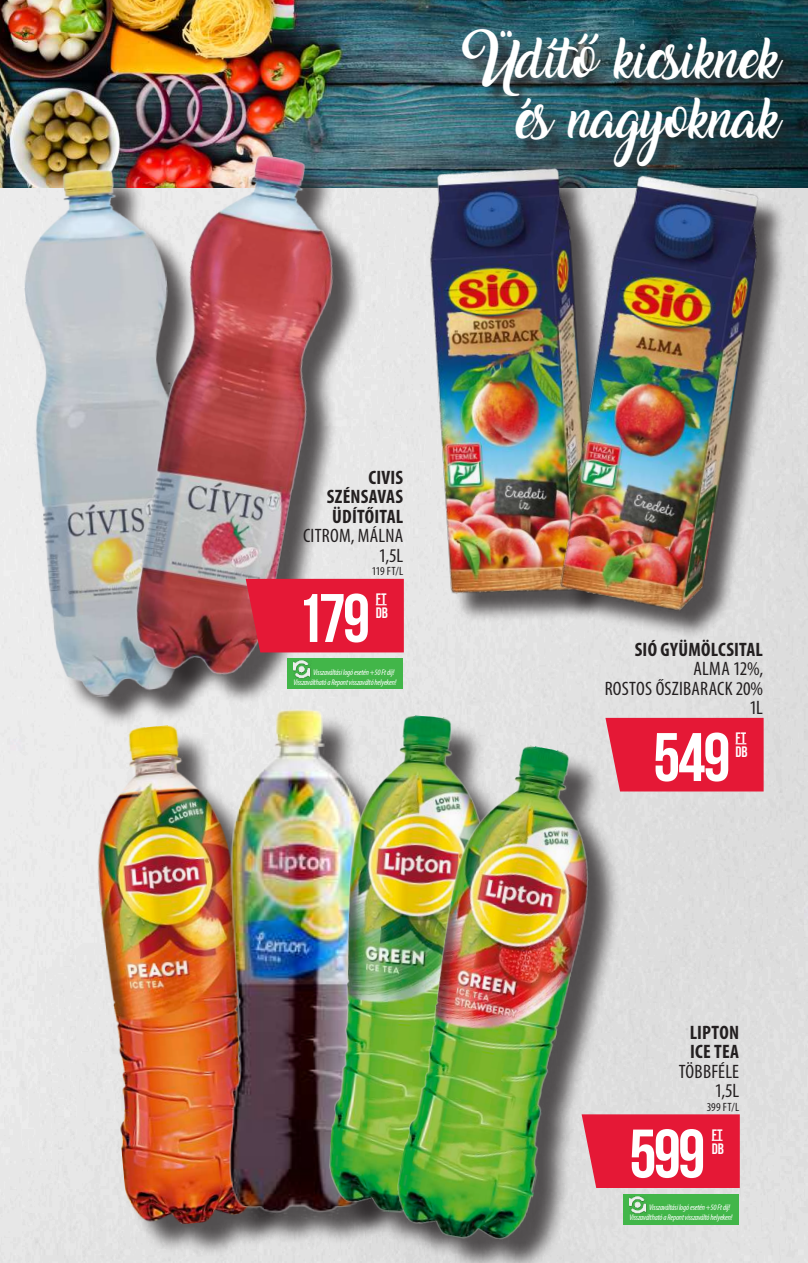
<style>
.page{position:relative;width:808px;height:1263px;background:#fff}
.page>*{position:absolute;margin:0;border:0;box-sizing:border-box;transform-origin:0 0}
.t1{font:700 68.55px "Bebas Neue";letter-spacing:-.04em;color:#fff}
.t2{font:36px/60px "Amarillo";letter-spacing:-.02em;color:#fff;text-align:right}
.t3{font:condensed 19.5px/19.5px "Myriad Pro";letter-spacing:.01em;color:#231f20;text-align:right}
.t4{font:700 condensed 19.5px/19.5px "Myriad Pro";letter-spacing:.01em;color:#231f20}
.t5{font:15px/14px "Bebas Neue";color:#fff}
.t6{font:condensed 12px "Myriad Pro";letter-spacing:.005em;color:#231f20}
.t7{font:italic condensed 8.25px/9.9px "Myriad Pro";letter-spacing:-.02em;color:#fff;text-align:right}
</style>
<div class="page">
<img style="left:0;top:0;width:808px;height:1263px">
<div style="left:104px;top:731px;width:189px;height:527px;background:#231f20;opacity:.75"></div>
<img style="left:85px;top:727px;width:149px;height:502px">
<div style="left:465px;top:31px;width:336px;height:154px;background:#231f20;opacity:.75"></div>
<div style="left:29px;top:174px;width:189px;height:553px;background:#231f20;opacity:.75"></div>
<img style="left:17px;top:165px;width:124px;height:535px">
<div style="left:141px;top:161px;width:222px;height:544px;background:#231f20;opacity:.75"></div>
<img style="left:121px;top:146px;width:231px;height:538px">
<div style="left:435px;top:173px;width:185px;height:449px;background:#231f20;opacity:.75"></div>
<img style="left:419px;top:160px;width:180px;height:444px">
<div style="left:565px;top:181px;width:222px;height:459px;background:#231f20;opacity:.75"></div>
<img style="left:552px;top:166px;width:222px;height:455px">
<div style="left:234px;top:714px;width:166px;height:532px;background:#231f20;opacity:.75"></div>
<img style="left:143px;top:697px;width:288px;height:528px">
<div style="left:334px;top:721px;width:185px;height:525px;background:#231f20;opacity:.75"></div>
<img style="left:326px;top:712px;width:170px;height:505px">
<div style="left:403px;top:751px;width:219px;height:512px;background:#231f20;opacity:.75"></div>
<img style="left:390px;top:736px;width:224px;height:514px">
<div style="left:582px;top:1114px;width:158px;height:74px;background:#e51836"></div>
<div style="left:623px;top:1194px;width:116px;height:31px;background:#42b649"></div>
<img style="left:629px;top:1196px;width:18px;height:18px">
<div style="left:246px;top:579px;width:158px;height:73px;background:#e51836"></div>
<div style="left:287px;top:658px;width:116px;height:31px;background:#42b649"></div>
<img style="left:293px;top:661px;width:18px;height:18px">
<div style="left:605px;top:718px;width:159px;height:73px;background:#e51836"></div>
<h2 class="t2" style="left:460px;top:36px;width:322px">Üdítő kicsiknek és nagyoknak</h2>
<h3 class="t4" style="left:327px;top:467px;width:78px;text-align:justify;text-indent:42px">CIVIS SZÉNSAVAS ÜDÍTŐITAL</h3>
<h3 class="t3" style="left:303px;top:526px;width:102px">CITROM, MÁLNA<br>1,5L</h3>
<h3 class="t6" style="left:372px;top:565px;width:33px">119 FT/L</h3>
<h1 class="t1" style="left:297px;top:578px;width:75px">179</h1>
<h3 class="t5" style="left:376px;top:592px;width:13px">Ft<br>DB</h3>
<p class="t7" style="left:293px;top:668px;width:105px">Visszaváltási logó esetén +50 Ft díj!<br>Visszaváltható a Repont visszaváltó helyeken!</p>
<h3 class="t4" style="left:635px;top:639px;width:130px">SIÓ GYÜMÖLCSITAL</h3>
<h3 class="t3" style="left:605px;top:660px;width:160px">ALMA 12%,<br>ROSTOS ŐSZIBARACK 20%<br>1L</h3>
<h1 class="t1" style="left:653px;top:717px;width:79px">549</h1>
<h3 class="t5" style="left:735px;top:731px;width:13px">Ft<br>DB</h3>
<h3 class="t4" style="left:690px;top:1022px;width:51px">LIPTON<br>ICE TEA</h3>
<h3 class="t3" style="left:679px;top:1062px;width:62px">TÖBBFÉLE<br>1,5L</h3>
<h3 class="t6" style="left:707px;top:1101px;width:34px">399 FT/L</h3>
<h1 class="t1" style="left:629px;top:1114px;width:77px">599</h1>
<h3 class="t5" style="left:712px;top:1127px;width:13px">Ft<br>DB</h3>
<p class="t7" style="left:629px;top:1203px;width:105px">Visszaváltási logó esetén +50 Ft díj!<br>Visszaváltható a Repont visszaváltó helyeken!</p>
</div>
